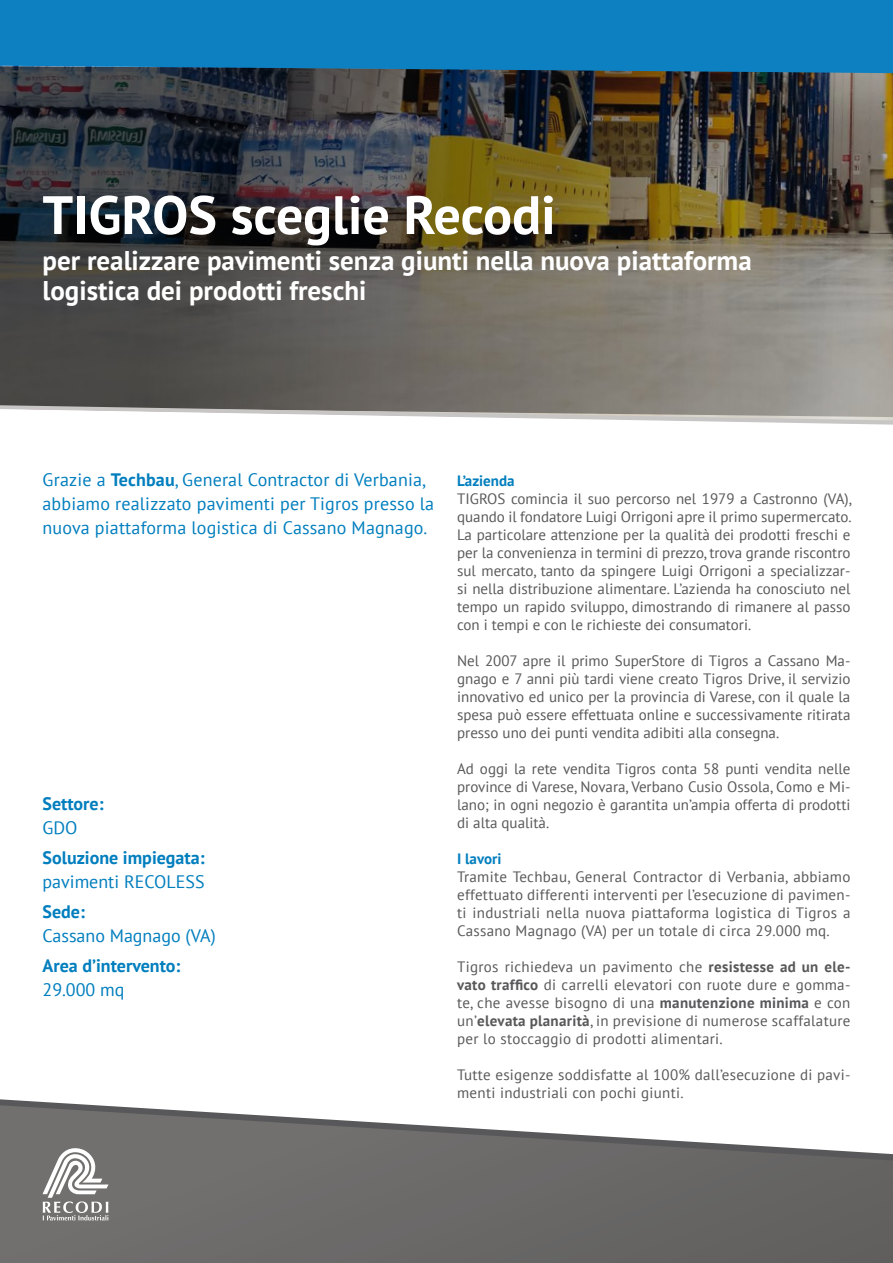
<style>
.page{position:relative;width:893px;height:1263px;background:#fff}
.page>*{position:absolute;margin:0;border:0;box-sizing:border-box;transform-origin:0 0}
.t1{font:700 54px "PT Sans";color:#fff}
.t2{font:700 27px/30px "PT Sans";color:#fff}
.t3{font:18px/24px "PT Sans";letter-spacing:.01em;color:#007ebe}
.t4{font:700 18px "PT Sans";color:#007ebe}
.t5{font:15px/18px "PT Sans";letter-spacing:.02em;color:#58585a;text-align:justify}
.t6{font:700 15px "PT Sans";color:#007ebe}
.s1{font-weight:700}
</style>
<div class="page">
<img style="left:0;top:73px;width:893px;height:332px">
<svg style="left:0;top:1160px;width:893px;height:103px;background:#6a6867"></svg>
<svg style="left:0;top:1099px;width:893px;height:61px"></svg>
<svg style="left:43px;top:1146px;width:65px;height:74px"></svg>
<div style="left:0;top:0;width:893px;height:73px;background:#0d80c2"></div>
<svg style="left:0;top:405px;width:893px;height:20px"></svg>
<h1 class="t1" style="left:43px;top:179px;width:515px">TIGROS sceglie Recodi</h1>
<h2 class="t2" style="left:43px;top:245px;width:711px">per realizzare pavimenti senza giunti nella nuova piattaforma logistica dei prodotti freschi</h2>
<p class="t3" style="left:43px;top:467px;width:393px">Grazie a <span class="s1">Techbau</span>, General Contractor di Verbania, abbiamo realizzato pavimenti per Tigros presso la nuova piattaforma logistica di Cassano Magnago.</p>
<p class="t6" style="left:457px;top:471px;width:59px">L’azienda</p>
<p class="t5" style="left:457px;top:489px;width:396px">TIGROS comincia il suo percorso nel 1979 a Castronno (VA), quando il fondatore Luigi Orrigoni apre il primo supermercato.<br>La particolare attenzione per la qualità dei prodotti freschi e per la convenienza in termini di prezzo, trova grande riscontro sul mercato, tanto da spingere Luigi Orrigoni a specializzar&shy;si nella distribuzione alimentare. L’azienda ha conosciuto nel tempo un rapido sviluppo, dimostrando di rimanere al passo con i tempi e con le richieste dei consumatori.</p>
<p class="t5" style="left:457px;top:651px;width:395px">Nel 2007 apre il primo SuperStore di Tigros a Cassano Ma&shy;gnago e 7 anni più tardi viene creato Tigros Drive, il servizio innovativo ed unico per la provincia di Varese, con il quale la spesa può essere effettuata online e successivamente ritirata presso uno dei punti vendita adibiti alla consegna.</p>
<p class="t5" style="left:457px;top:759px;width:395px">Ad oggi la rete vendita Tigros conta 58 punti vendita nelle province di Varese, Novara, Verbano Cusio Ossola, Como e Mi&shy;lano; in ogni negozio è garantita un’ampia offerta di prodotti di alta qualità.</p>
<p class="t6" style="left:457px;top:849px;width:46px">I lavori</p>
<p class="t5" style="left:457px;top:867px;width:395px">Tramite Techbau, General Contractor di Verbania, abbiamo effettuato differenti interventi per l’esecuzione di pavimen&shy;ti industriali nella nuova piattaforma logistica di Tigros a Cassano Magnago (VA) per un totale di circa 29.000 mq.</p>
<p class="t5" style="left:457px;top:957px;width:395px">Tigros richiedeva un pavimento che <span class="s1">resistesse ad un ele&shy;vato traffico</span> di carrelli elevatori con ruote dure e gomma&shy;te, che avesse bisogno di una <span class="s1">manutenzione minima</span> e con un’<span class="s1">elevata planarità</span>, in previsione di numerose scaffalature per lo stoccaggio di prodotti alimentari.</p>
<p class="t5" style="left:457px;top:1065px;width:395px">Tutte esigenze soddisfatte al 100% dall’esecuzione di pavi&shy;menti industriali con pochi giunti.</p>
<p class="t4" style="left:43px;top:792px;width:63px">Settore:</p>
<p class="t3" style="left:43px;top:815px;width:37px">GDO</p>
<p class="t4" style="left:43px;top:846px;width:164px">Soluzione impiegata:</p>
<p class="t3" style="left:43px;top:869px;width:164px">pavimenti RECOLESS</p>
<p class="t4" style="left:43px;top:900px;width:44px">Sede:</p>
<p class="t3" style="left:43px;top:923px;width:175px">Cassano Magnago (VA)</p>
<p class="t4" style="left:43px;top:954px;width:139px">Area d’intervento:</p>
<p class="t3" style="left:43px;top:977px;width:83px">29.000 mq</p>
</div>
